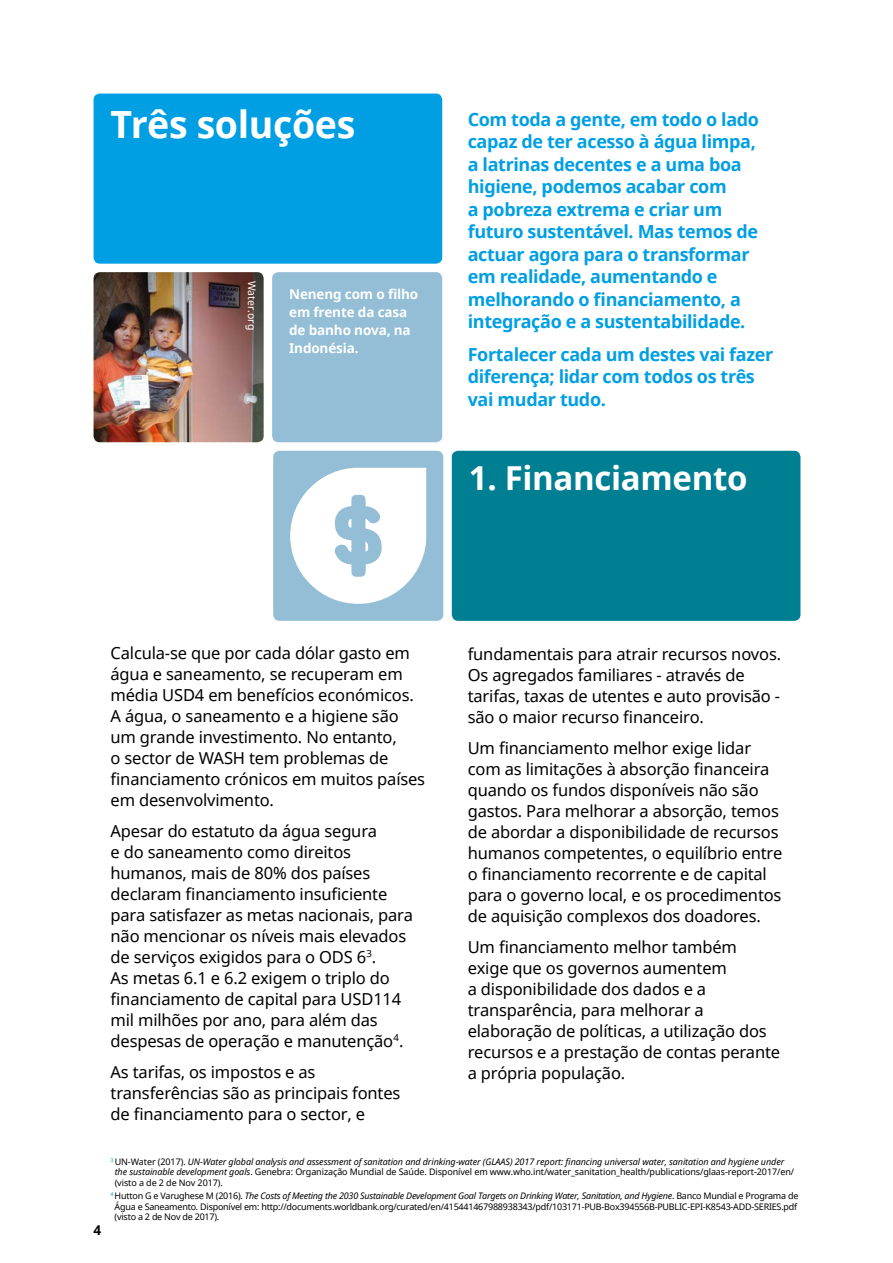
<style>
.page{position:relative;width:893px;height:1263px;background:#fff}
.page>*{position:absolute;margin:0;border:0;box-sizing:border-box;transform-origin:0 0}
._26pt_Noto_head_whit{font:700 37.5px "Noto Sans";letter-spacing:-.01em;color:#fff}
._26pt_Noto_head_whit-2{font:700 33px "Noto Sans";letter-spacing:-.01em;color:#fff}
.FR_PT_SP_SDG_10_5pt{font:700 18px/22.5px "Noto Sans";letter-spacing:-.02em;color:#009fe3}
.FR_PT_SP_SDG_10_5pt-2{font:16.5px/21px "Noto Sans";letter-spacing:-.01em;color:#000}
._9pt_Noto_caption_wh{font:700 13.5px/18px "Noto Sans";letter-spacing:-.01em;color:#fff}
.t1{font:700 13.5px "Noto Sans";color:#000}
.t2{font:10.5px "Noto Sans";color:#fff}
._6pt_Noto_footnotes{font:italic 9px/10.5px "Noto Sans";letter-spacing:-.01em;color:#000}
._6pt_Noto_footnotes-2{font:9px/10.5px "Noto Sans";letter-spacing:-.025em;color:#000}
.s1{font-style:normal}
.s2{font-style:italic}
</style>
<div class="page">
<div style="left:94px;top:94px;width:348px;height:170px;background:#009fe3;border-radius:6px"></div>
<div style="left:452px;top:451px;width:348px;height:170px;background:#007f92;border-radius:6px"></div>
<div style="left:272px;top:272px;width:170px;height:170px;background:#93bed5;border-radius:6px"></div>
<img style="left:94px;top:272px;width:170px;height:170px">
<div style="left:273px;top:451px;width:170px;height:170px;background:#93bed5;border-radius:6px"></div>
<svg style="left:290px;top:468px;width:136px;height:136px"></svg>
<div style="left:351px;top:495px;width:14px;height:82px;background:#93bed5;border-radius:4px"></div>
<p class="_26pt_Noto_head_whit" style="left:111px;top:98px;width:246px">Três soluções</p>
<p class="t2" style="left:259px;top:281px;width:51px;rotate:90deg">Water.org</p>
<p class="_9pt_Noto_caption_wh" style="left:289px;top:285px;width:131px">Neneng com o filho em frente da casa de banho nova, na<br>Indonésia.</p>
<p class="FR_PT_SP_SDG_10_5pt" style="left:468px;top:107px;width:293px">Com toda a gente, em todo o lado capaz de ter acesso à água limpa, a latrinas decentes e a uma boa higiene, podemos acabar com<br>a pobreza extrema e criar um futuro sustentável. Mas temos de actuar agora para o transformar em realidade, aumentando e melhorando o financiamento, a integração e a sustentabilidade.</p>
<p class="FR_PT_SP_SDG_10_5pt" style="left:468px;top:342px;width:307px">Fortalecer cada um destes vai fazer diferença; lidar com todos os três vai mudar tudo.</p>
<p class="_26pt_Noto_head_whit-2" style="left:469px;top:455px;width:280px">1. Financiamento</p>
<p class="FR_PT_SP_SDG_10_5pt-2" style="left:111px;top:642px;width:316px">Calcula-se que por cada dólar gasto em água e saneamento, se recuperam em média USD4 em benefícios económicos.<br>A água, o saneamento e a higiene são um grande investimento. No entanto,<br>o sector de WASH tem problemas de financiamento crónicos em muitos países em desenvolvimento.</p>
<p class="FR_PT_SP_SDG_10_5pt-2" style="left:111px;top:820px;width:304px">Apesar do estatuto da água segura<br>e do saneamento como direitos humanos, mais de 80% dos países declaram financiamento insuficiente para satisfazer as metas nacionais, para não mencionar os níveis mais elevados de serviços exigidos para o ODS 6<sup>3</sup>.<br>As metas 6.1 e 6.2 exigem o triplo do financiamento de capital para USD114 mil milhões por ano, para além das despesas de operação e manutenção<sup>4</sup>.</p>
<p class="FR_PT_SP_SDG_10_5pt-2" style="left:111px;top:1061px;width:291px">As tarifas, os impostos e as transferências são as principais fontes de financiamento para o sector, e</p>
<p class="FR_PT_SP_SDG_10_5pt-2" style="left:468px;top:643px;width:315px">fundamentais para atrair recursos novos.<br>Os agregados familiares - através de tarifas, taxas de utentes e auto provisão - são o maior recurso financeiro.</p>
<p class="FR_PT_SP_SDG_10_5pt-2" style="left:468px;top:737px;width:316px">Um financiamento melhor exige lidar com as limitações à absorção financeira quando os fundos disponíveis não são gastos. Para melhorar a absorção, temos de abordar a disponibilidade de recursos humanos competentes, o equilíbrio entre o financiamento recorrente e de capital para o governo local, e os procedimentos de aquisição complexos dos doadores.</p>
<p class="FR_PT_SP_SDG_10_5pt-2" style="left:468px;top:936px;width:314px">Um financiamento melhor também exige que os governos aumentem<br>a disponibilidade dos dados e a transparência, para melhorar a elaboração de políticas, a utilização dos recursos e a prestação de contas perante a própria população.</p>
<p class="t1" style="left:94px;top:1220px;width:9px">4</p>
<p class="_6pt_Noto_footnotes" style="left:115px;top:1156px;width:681px;text-indent:-4px"><sup>3</sup> <span class="s1">UN-Water (2017).</span> UN-Water global analysis and assessment of sanitation and drinking-water (GLAAS) 2017 report: financing universal water, sanitation and hygiene under the sustainable development goals<span class="s1">. Genebra: Organização Mundial de Saúde. Disponível em www.who.int/water_sanitation_health/publications/glaas-report-2017/en/ (visto a de 2 de Nov 2017).</span></p>
<p class="_6pt_Noto_footnotes-2" style="left:115px;top:1191px;width:685px;text-indent:-4px"><sup>4</sup> Hutton G e Varughese M (2016). <span class="s2">The Costs of Meeting the 2030 Sustainable Development Goal Targets on Drinking Water, Sanitation, and Hygiene</span>. Banco Mundial e Programa de<br>Água e Saneamento. Disponível em: http://documents.worldbank.org/curated/en/415441467988938343/pdf/103171-PUB-Box394556B-PUBLIC-EPI-K8543-ADD-SERIES.pdf (visto a 2 de Nov de 2017).</p>
</div>
